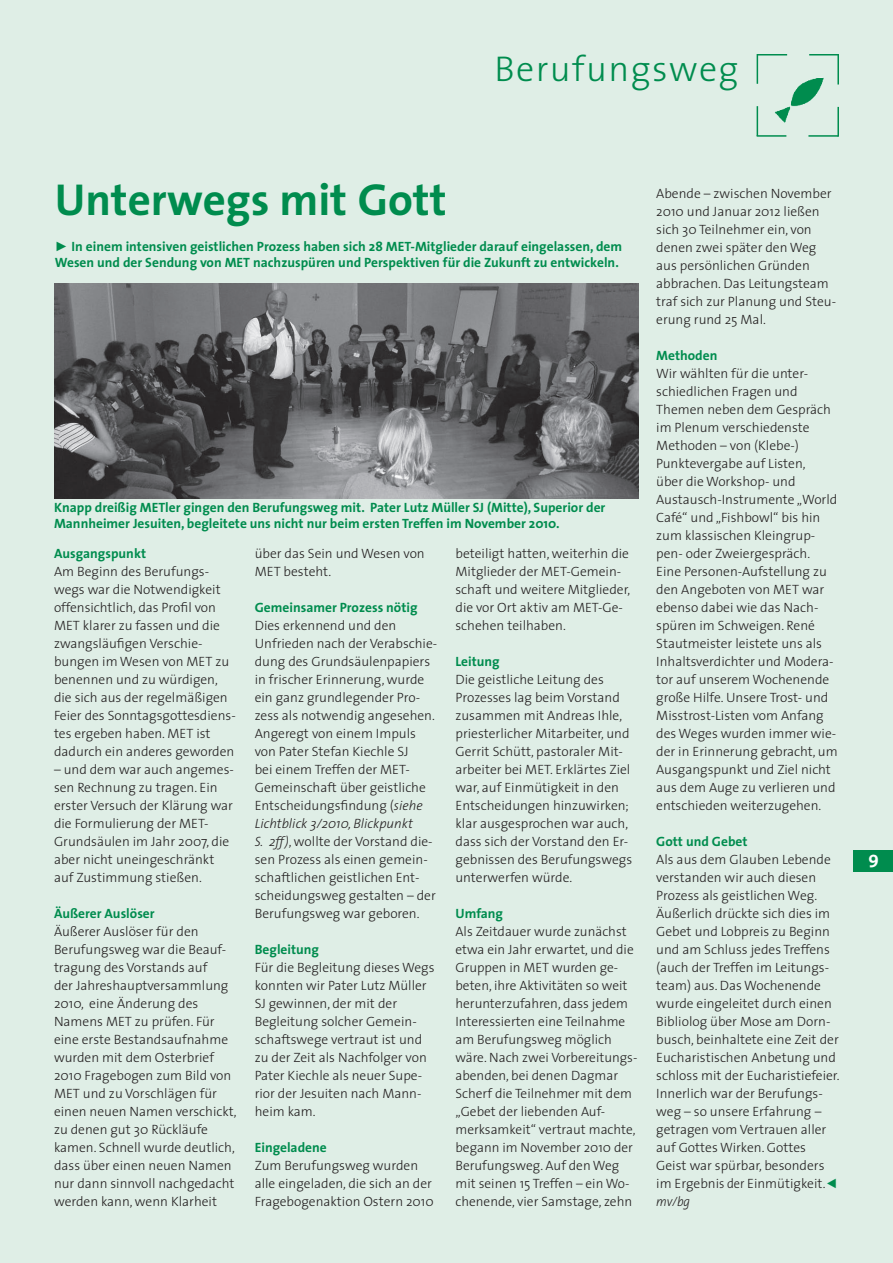
<style>
.page{position:relative;width:893px;height:1263px;background:#dfeee6}
.page>*{position:absolute;margin:0;border:0;box-sizing:border-box;transform-origin:0 0}
.t1{font:700 45px "The Sans";color:#008c4e}
.t2{font:300 36px "The Sans";letter-spacing:.04em;color:#008c4e}
.t3{font:700 18px "The Sans";color:#fff}
.t4{font:300 13.5px/18px "The Sans";color:#231f20}
.t5{font:700 13.5px/16.2px "The Sans";color:#008c4e}
.s1{font-family:"Arial";font-weight:400}
.s2{font-style:italic}
.s3{font-family:"Arial";font-weight:400;color:#008c4e}
</style>
<div class="page">
<img style="left:54px;top:284px;width:584px;height:215px">
<hr style="left:757px;top:54px;width:30px;height:2px;background:#008c4e">
<hr style="left:757px;top:54px;width:1px;height:30px;background:#008c4e">
<hr style="left:757px;top:106px;width:1px;height:30px;background:#008c4e">
<hr style="left:757px;top:135px;width:29px;height:2px;background:#008c4e">
<hr style="left:808px;top:135px;width:30px;height:2px;background:#008c4e">
<hr style="left:837px;top:107px;width:2px;height:30px;background:#008c4e">
<hr style="left:837px;top:55px;width:2px;height:30px;background:#008c4e">
<hr style="left:809px;top:54px;width:30px;height:2px;background:#008c4e">
<div style="left:854px;top:850px;width:39px;height:22px;background:#008c4e"></div>
<img style="left:775px;top:77px;width:49px;height:46px">
<h2 class="t2" style="left:494px;top:46px;width:246px">Berufungsweg</h2>
<h1 class="t1" style="left:55px;top:171px;width:393px">Unterwegs mit Gott</h1>
<p class="t5" style="left:55px;top:238px;width:569px"><span class="s1">►</span> In einem intensiven geistlichen Prozess haben sich 28 MET-Mitglieder darauf eingelassen, dem<br>Wesen und der Sendung von MET nachzuspüren und Perspektiven für die Zukunft zu entwickeln.</p>
<p class="t5" style="left:54px;top:499px;width:553px">Knapp dreißig METler gingen den Berufungsweg mit. Pater Lutz Müller SJ (Mitte), Superior der<br>Mannheimer Jesuiten, begleitete uns nicht nur beim ersten Treffen im November 2010.</p>
<p class="t5" style="left:54px;top:545px;width:94px">Ausgangspunkt</p>
<p class="t4" style="left:54px;top:563px;width:183px">Am Beginn des Berufungs&shy;wegs war die Notwendigkeit offensichtlich, das Profil von<br>MET klarer zu fassen und die zwangsläufigen Verschie&shy;bungen im Wesen von MET zu benennen und zu würdigen, die sich aus der regelmäßigen<br>Feier des Sonntagsgottesdiens&shy;tes ergeben haben. MET ist dadurch ein anderes geworden</p>
<p class="t4" style="left:54px;top:760px;width:181px">– und dem war auch angemes&shy;sen Rechnung zu tragen. Ein erster Versuch der Klärung war die Formulierung der MET-<br>Grundsäulen im Jahr 2007, die aber nicht uneingeschränkt auf Zustimmung stießen.</p>
<p class="t5" style="left:54px;top:905px;width:102px">Äußerer Auslöser</p>
<p class="t4" style="left:54px;top:922px;width:184px">Äußerer Auslöser für den<br>Berufungsweg war die Beauf&shy;tragung des Vorstands auf<br>der Jahreshauptversammlung<br>2010, eine Änderung des<br>Namens MET zu prüfen. Für eine erste Bestandsaufnahme wurden mit dem Osterbrief<br>2010 Fragebogen zum Bild von<br>MET und zu Vorschlägen für einen neuen Namen verschickt, zu denen gut 30 Rückläufe kamen. Schnell wurde deutlich, dass über einen neuen Namen nur dann sinnvoll nachgedacht werden kann, wenn Klarheit</p>
<p class="t4" style="left:255px;top:544px;width:172px">über das Sein und Wesen von<br>MET besteht.</p>
<p class="t5" style="left:255px;top:599px;width:164px">Gemeinsamer Prozess nötig</p>
<p class="t4" style="left:255px;top:616px;width:184px">Dies erkennend und den<br>Unfrieden nach der Verabschie&shy;dung des Grundsäulenpapiers in frischer Erinnerung, wurde ein ganz grundlegender Pro&shy;zess als notwendig angesehen.<br>Angeregt von einem Impuls von Pater Stefan Kiechle SJ<br>bei einem Treffen der MET-<br>Gemeinschaft über geistliche<br>Entscheidungsfindung (<span class="s2">siehe<br>Lichtblick 3/2010, Blickpunkt<br>S. 2ff)</span>, wollte der Vorstand die&shy;sen Prozess als einen gemein&shy;schaftlichen geistlichen Ent&shy;scheidungsweg gestalten – der<br>Berufungsweg war geboren.</p>
<p class="t5" style="left:255px;top:941px;width:66px">Begleitung</p>
<p class="t4" style="left:255px;top:958px;width:181px">Für die Begleitung dieses Wegs konnten wir Pater Lutz Müller<br>SJ gewinnen, der mit der<br>Begleitung solcher Gemein&shy;schaftswege vertraut ist und zu der Zeit als Nachfolger von<br>Pater Kiechle als neuer Supe&shy;rior der Jesuiten nach Mann&shy;heim kam.</p>
<p class="t5" style="left:255px;top:1139px;width:74px">Eingeladene</p>
<p class="t4" style="left:255px;top:1156px;width:181px">Zum Berufungsweg wurden alle eingeladen, die sich an der<br>Fragebogenaktion Ostern 2010</p>
<p class="t4" style="left:455px;top:544px;width:176px">beteiligt hatten, weiterhin die<br>Mitglieder der MET-Gemein&shy;schaft und weitere Mitglieder, die vor Ort aktiv am MET-Ge&shy;schehen teilhaben.</p>
<p class="t5" style="left:455px;top:653px;width:46px">Leitung</p>
<p class="t4" style="left:455px;top:670px;width:178px">Die geistliche Leitung des<br>Prozesses lag beim Vorstand zusammen mit Andreas Ihle, priesterlicher Mitarbeiter, und<br>Gerrit Schütt, pastoraler Mit&shy;arbeiter bei MET. Erklärtes Ziel war, auf Einmütigkeit in den<br>Entscheidungen hinzuwirken; klar ausgesprochen war auch, dass sich der Vorstand den Er&shy;gebnissen des Berufungswegs unterwerfen würde.</p>
<p class="t5" style="left:455px;top:905px;width:49px">Umfang</p>
<p class="t4" style="left:455px;top:923px;width:183px">Als Zeitdauer wurde zunächst etwa ein Jahr erwartet, und die<br>Gruppen in MET wurden ge&shy;beten, ihre Aktivitäten so weit herunterzufahren, dass jedem<br>Interessierten eine Teilnahme am Berufungsweg möglich wäre. Nach zwei Vorbereitungs&shy;abenden, bei denen Dagmar<br>Scherf die Teilnehmer mit dem „Gebet der liebenden Auf&shy;merksamkeit“ vertraut machte, begann im November 2010 der<br>Berufungsweg. Auf den Weg mit seinen 15 Treffen – ein Wo&shy;chenende, vier Samstage, zehn</p>
<p class="t4" style="left:656px;top:185px;width:181px">Abende – zwischen November<br>2010 und Januar 2012 ließen sich 30 Teilnehmer ein, von denen zwei später den Weg aus persönlichen Gründen abbrachen. Das Leitungsteam traf sich zur Planung und Steu&shy;erung rund 25 Mal.</p>
<p class="t5" style="left:656px;top:347px;width:63px">Methoden</p>
<p class="t4" style="left:656px;top:365px;width:183px">Wir wählten für die unter&shy;schiedlichen Fragen und<br>Themen neben dem Gespräch im Plenum verschiedenste<br>Methoden – von (Klebe-)<br>Punktevergabe auf Listen,<br>über die Workshop- und<br>Austausch-Instrumente „World<br>Café“ und „Fishbowl“ bis hin zum klassischen Kleingrup&shy;pen- oder Zweiergespräch.<br>Eine Personen-Aufstellung zu den Angeboten von MET war ebenso dabei wie das Nach&shy;spüren im Schweigen. René<br>Stautmeister leistete uns als<br>Inhaltsverdichter und Modera&shy;tor auf unserem Wochenende große Hilfe. Unsere Trost- und<br>Misstrost-Listen vom Anfang des Weges wurden immer wie&shy;der in Erinnerung gebracht, um<br>Ausgangspunkt und Ziel nicht aus dem Auge zu verlieren und entschieden weiterzugehen.</p>
<p class="t5" style="left:656px;top:833px;width:93px">Gott und Gebet</p>
<p class="t4" style="left:656px;top:850px;width:185px">Als aus dem Glauben Lebende verstanden wir auch diesen<br>Prozess als geistlichen Weg.<br>Äußerlich drückte sich dies im<br>Gebet und Lobpreis zu Beginn und am Schluss jedes Treffens (auch der Treffen im Leitungs&shy;team) aus. Das Wochenende wurde eingeleitet durch einen<br>Bibliolog über Mose am Dorn&shy;busch, beinhaltete eine Zeit der<br>Eucharistischen Anbetung und schloss mit der Eucharistiefeier.<br>Innerlich war der Berufungs&shy;weg – so unsere Erfahrung – getragen vom Vertrauen aller auf Gottes Wirken. Gottes<br>Geist war spürbar, besonders im Ergebnis der Einmütigkeit.<span class="s3">◄ </span><span class="s2">mv/bg</span></p>
<h3 class="t3" style="left:861px;top:847px;width:20px">99</h3>
</div>
